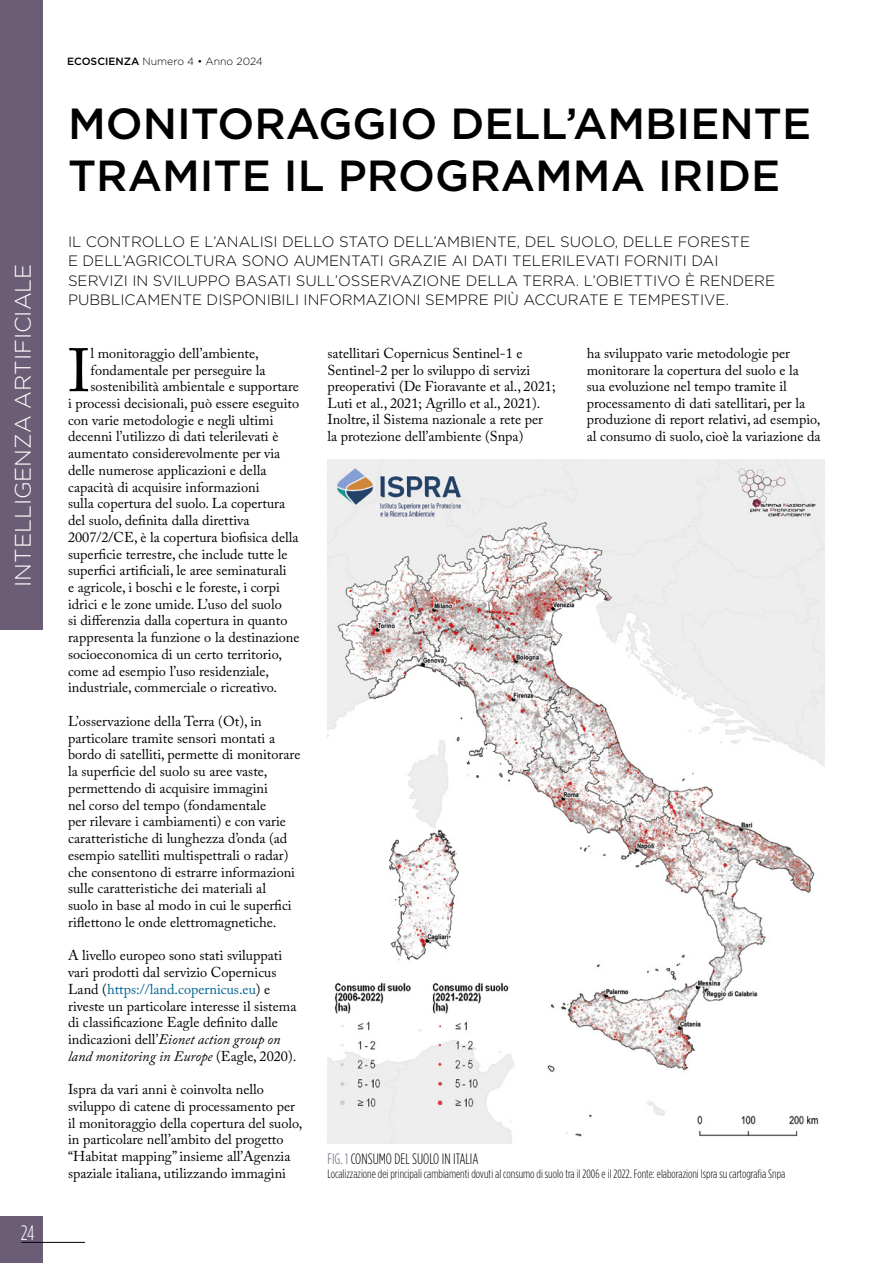
<style>
.page{position:relative;width:893px;height:1263px;background:#fff}
.page>*{position:absolute;margin:0;border:0;box-sizing:border-box;transform-origin:0 0}
.testo_primo_paragrafo{font:60.6px "Adobe Caslon Pro";color:#000}
.Titolo_articolo{font:500 43.5px/52.5px "Gotham HTF";color:#000}
.t1{font:300 22.5px "Gotham HTF";color:#fff}
.t2{font:300 condensed 21px "Gotham HTF";color:#fff}
.Sottotitolo_articolo{font:300 15px/19.5px "Gotham HTF";color:#000}
.Grafico_Dida_-_Titolo_sotto{font:300 condensed 15px "Gotham HTF";color:#000}
.testo_principale{font:14.25px/16.8px "Adobe Caslon Pro";color:#000}
.testo_primo_paragrafo-2{font:14.25px "Adobe Caslon Pro";color:#000}
.Grafico_Dida_-_Testo{font:300 condensed 12px "Gotham HTF";color:#000}
.t3{font:300 10.5px "Gotham HTF";color:#000}
.s1{font-weight:500}
.s2{color:#006293}
.s3{font-style:italic}
.s4{color:#6b5d76}
</style>
<div class="page">
<div style="left:0;top:1216px;width:43px;height:47px;background:#6b5d76"></div>
<hr style="left:21px;top:1242px;width:64px;height:1px;background:#000">
<div style="left:0;top:0;width:43px;height:629px;background:#6b5d76"></div>
<img style="left:327px;top:460px;width:498px;height:683px">
<h3 class="t1" style="left:11px;top:587px;width:325px;rotate:-90deg">INTELLIGENZA ARTIFICIALE</h3>
<h3 class="t2" style="left:21px;top:1221px;width:15px">24</h3>
<p class="t3" style="left:67px;top:56px;width:197px"><span class="s1">ECOSCIENZA</span> Numero 4 • Anno 2024</p>
<p class="Titolo_articolo" style="left:68px;top:96px;width:745px">MONITORAGGIO DELL’AMBIENTE<br>TRAMITE IL PROGRAMMA IRIDE</p>
<p class="Sottotitolo_articolo" style="left:68px;top:231px;width:708px">IL CONTROLLO E L’ANALISI DELLO STATO DELL’AMBIENTE, DEL SUOLO, DELLE FORESTE<br>E DELL’AGRICOLTURA SONO AUMENTATI GRAZIE AI DATI TELERILEVATI FORNITI DAI SERVIZI IN SVILUPPO BASATI SULL’OSSERVAZIONE DELLA TERRA. L’OBIETTIVO È RENDERE PUBBLICAMENTE DISPONIBILI INFORMAZIONI SEMPRE PIÙ ACCURATE E TEMPESTIVE.</p>
<p class="testo_primo_paragrafo" style="left:68px;top:335px;width:24px">I</p>
<p class="testo_primo_paragrafo-2" style="left:91px;top:345px;width:170px">l monitoraggio dell’ambiente,</p>
<p class="testo_primo_paragrafo-2" style="left:91px;top:361px;width:177px">fondamentale per perseguire la</p>
<p class="testo_primo_paragrafo-2" style="left:91px;top:378px;width:210px">sostenibilità ambientale e supportare</p>
<p class="testo_primo_paragrafo-2" style="left:68px;top:395px;width:233px">i processi decisionali, può essere eseguito</p>
<p class="testo_primo_paragrafo-2" style="left:68px;top:411px;width:207px">con varie metodologie e negli ultimi</p>
<p class="testo_primo_paragrafo-2" style="left:68px;top:428px;width:212px">decenni l’utilizzo di dati telerilevati è</p>
<p class="testo_primo_paragrafo-2" style="left:68px;top:445px;width:214px">aumentato considerevolmente per via</p>
<p class="testo_primo_paragrafo-2" style="left:68px;top:462px;width:200px">delle numerose applicazioni e della</p>
<p class="testo_primo_paragrafo-2" style="left:68px;top:478px;width:193px">capacità di acquisire informazioni</p>
<p class="testo_primo_paragrafo-2" style="left:68px;top:495px;width:219px">sulla copertura del suolo. La copertura</p>
<p class="testo_primo_paragrafo-2" style="left:68px;top:512px;width:183px">del suolo, definita dalla direttiva</p>
<p class="testo_primo_paragrafo-2" style="left:68px;top:528px;width:232px">2007/2/CE, è la copertura biofisica della</p>
<p class="testo_primo_paragrafo-2" style="left:68px;top:545px;width:221px">superficie terrestre, che include tutte le</p>
<p class="testo_primo_paragrafo-2" style="left:68px;top:562px;width:220px">superfici artificiali, le aree seminaturali</p>
<p class="testo_primo_paragrafo-2" style="left:68px;top:579px;width:213px">e agricole, i boschi e le foreste, i corpi</p>
<p class="testo_primo_paragrafo-2" style="left:68px;top:595px;width:215px">idrici e le zone umide. L’uso del suolo</p>
<p class="testo_primo_paragrafo-2" style="left:68px;top:612px;width:221px">si differenzia dalla copertura in quanto</p>
<p class="testo_primo_paragrafo-2" style="left:68px;top:629px;width:233px">rappresenta la funzione o la destinazione</p>
<p class="testo_primo_paragrafo-2" style="left:68px;top:646px;width:215px">socioeconomica di un certo territorio,</p>
<p class="testo_primo_paragrafo-2" style="left:68px;top:662px;width:203px">come ad esempio l’uso residenziale,</p>
<p class="testo_primo_paragrafo-2" style="left:68px;top:679px;width:211px">industriale, commerciale o ricreativo.</p>
<p class="testo_principale" style="left:68px;top:713px;width:234px">L’osservazione della Terra (Ot), in particolare tramite sensori montati a bordo di satelliti, permette di monitorare la superficie del suolo su aree vaste, permettendo di acquisire immagini<br>nel corso del tempo (fondamentale<br>per rilevare i cambiamenti) e con varie caratteristiche di lunghezza d’onda (ad esempio satelliti multispettrali o radar) che consentono di estrarre informazioni sulle caratteristiche dei materiali al<br>suolo in base al modo in cui le superfici riflettono le onde elettromagnetiche.</p>
<p class="testo_principale" style="left:68px;top:947px;width:230px">A livello europeo sono stati sviluppati vari prodotti dal servizio Copernicus Land (<span class="s2">https://land.copernicus.eu</span>) e riveste un particolare interesse il sistema di classificazione Eagle definito dalle indicazioni dell’<span class="s3">Eionet action group on land monitoring in Europe</span> (Eagle, 2020).</p>
<p class="testo_principale" style="left:68px;top:1081px;width:236px">Ispra da vari anni è coinvolta nello sviluppo di catene di processamento per il monitoraggio della copertura del suolo, in particolare nell’ambito del progetto “Habitat mapping” insieme all’Agenzia spaziale italiana, utilizzando immagini</p>
<p class="testo_principale" style="left:327px;top:345px;width:230px">satellitari Copernicus Sentinel-1 e Sentinel-2 per lo sviluppo di servizi preoperativi (De Fioravante et al., 2021; Luti et al., 2021; Agrillo et al., 2021).<br>Inoltre, il Sistema nazionale a rete per la protezione dell’ambiente (Snpa)</p>
<p class="testo_principale" style="left:587px;top:345px;width:235px">ha sviluppato varie metodologie per monitorare la copertura del suolo e la sua evoluzione nel tempo tramite il processamento di dati satellitari, per la produzione di report relativi, ad esempio, al consumo di suolo, cioè la variazione da</p>
<p class="Grafico_Dida_-_Titolo_sotto" style="left:327px;top:1151px;width:153px"><span class="s4">FIG. 1</span> CONSUMO DEL SUOLO IN ITALIA</p>
<p class="Grafico_Dida_-_Testo" style="left:327px;top:1167px;width:459px">Localizzazione dei principali cambiamenti dovuti al consumo di suolo tra il 2006 e il 2022. Fonte: elaborazioni Ispra su cartografia Snpa</p>
</div>
